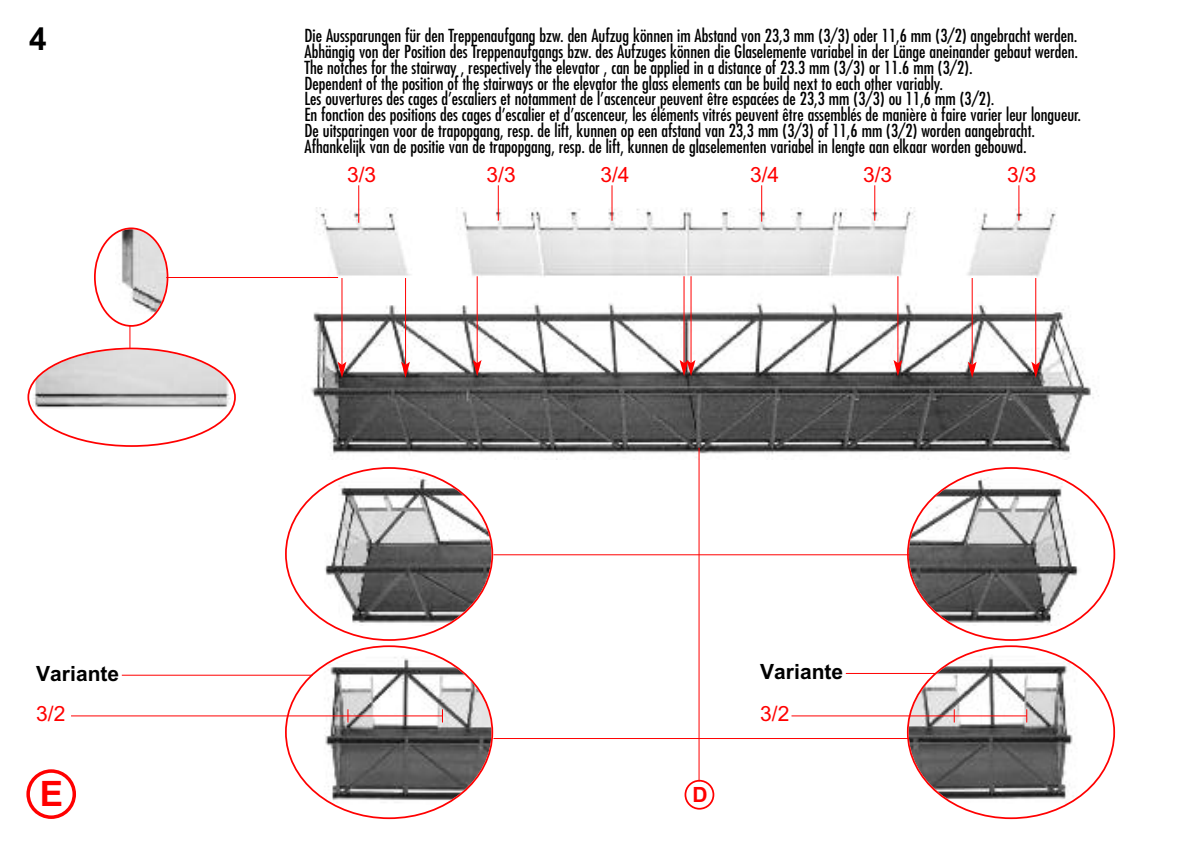
<style>
.page{position:relative;width:1191px;height:844px;background:#fff}
.page>*{position:absolute;margin:0;border:0;box-sizing:border-box;transform-origin:0 0}
.t1{font:700 35px "Arial";color:#f00}
.t2{font:700 31.5px "Arial";color:#000}
.t3{font:21px "Arial";color:#f00}
.t4{font:700 21px "Arial";color:#000}
.t5{font:700 21px "Arial";color:#f00}
.t6{font:condensed 17.5px/15.8px "Futura Std";color:#000}
</style>
<div class="page">
<img style="left:311px;top:208px;width:788px;height:252px">
<hr style="left:358px;top:185px;width:1px;height:38px;background:#f00">
<hr style="left:1018px;top:185px;width:1px;height:35px;background:#f00">
<hr style="left:874px;top:185px;width:1px;height:35px;background:#f00">
<hr style="left:498px;top:185px;width:1px;height:35px;background:#f00">
<hr style="left:611px;top:185px;width:1px;height:35px;background:#f00">
<hr style="left:761px;top:185px;width:1px;height:36px;background:#f00">
<hr style="left:698px;top:447px;width:1px;height:334px;background:#f00">
<hr style="left:341px;top:278px;width:1px;height:86px;background:#f00">
<svg style="left:337px;top:361px;width:9px;height:17px"></svg>
<hr style="left:405px;top:278px;width:1px;height:86px;background:#f00">
<svg style="left:401px;top:361px;width:9px;height:17px"></svg>
<hr style="left:971px;top:278px;width:1px;height:86px;background:#f00">
<svg style="left:967px;top:361px;width:9px;height:17px"></svg>
<hr style="left:1035px;top:278px;width:1px;height:86px;background:#f00">
<svg style="left:1031px;top:361px;width:9px;height:17px"></svg>
<hr style="left:477px;top:276px;width:1px;height:87px;background:#f00">
<svg style="left:473px;top:360px;width:8px;height:16px"></svg>
<hr style="left:683px;top:276px;width:1px;height:87px;background:#f00">
<hr style="left:690px;top:276px;width:1px;height:87px;background:#f00">
<svg style="left:679px;top:360px;width:16px;height:16px"></svg>
<hr style="left:897px;top:276px;width:1px;height:87px;background:#f00">
<svg style="left:893px;top:360px;width:9px;height:16px"></svg>
<svg style="left:26px;top:769px;width:50px;height:49px"></svg>
<svg style="left:684px;top:779px;width:30px;height:30px"></svg>
<hr style="left:71px;top:715px;width:371px;height:1px;background:#f00">
<hr style="left:122px;top:674px;width:191px;height:1px;background:#f00">
<hr style="left:791px;top:715px;width:236px;height:1px;background:#f00">
<hr style="left:493px;top:554px;width:416px;height:1px;background:#f00">
<hr style="left:166px;top:277px;width:172px;height:1px;background:#f00">
<svg style="left:27px;top:227px;width:209px;height:220px"></svg>
<hr style="left:493px;top:737px;width:415px;height:1px;background:#f00">
<hr style="left:846px;top:672px;width:89px;height:1px;background:#f00">
<svg style="left:285px;top:467px;width:208px;height:351px"></svg>
<svg style="left:907px;top:467px;width:208px;height:351px"></svg>
<h2 class="t2" style="left:29px;top:20px;width:19px">4</h2>
<p class="t6" style="left:304px;top:29px;width:778px">Die Aussparungen für den Treppenaufgang bzw. den Aufzug können im Abstand von 23,3 mm (3/3) oder 11,6 mm (3/2) angebracht werden.<br>Abhängig von der Position des Treppenaufgangs bzw. des Aufzuges können die Glaselemente variabel in der Länge aneinander gebaut werden.<br>The notches for the stairway , respectively the elevator , can be applied in a distance of 23.3 mm (3/3) or 11.6 mm (3/2).<br>Dependent of the position of the stairways or the elevator the glass elements can be build next to each other variably.<br>Les ouvertures des cages d’escaliers et notamment de l’ascenceur peuvent être espacées de 23,3 mm (3/3) ou 11,6 mm (3/2).<br>En fonction des positions des cages d’escalier et d’ascenceur, les éléments vitrés peuvent être assemblés de manière à faire varier leur longueur.<br>De uitsparingen voor de trapopgang, resp. de lift, kunnen op een afstand van 23,3 mm (3/3) of 11,6 mm (3/2) worden aangebracht.<br>Afhankelijk van de positie van de trapopgang, resp. de lift, kunnen de glaselementen variabel in lengte aan elkaar worden gebouwd.</p>
<p class="t3" style="left:347px;top:162px;width:31px">3/3</p>
<p class="t3" style="left:486px;top:162px;width:31px">3/3</p>
<p class="t3" style="left:600px;top:162px;width:31px">3/4</p>
<p class="t3" style="left:750px;top:162px;width:31px">3/4</p>
<p class="t3" style="left:863px;top:162px;width:31px">3/3</p>
<p class="t3" style="left:1007px;top:162px;width:31px">3/3</p>
<p class="t4" style="left:36px;top:661px;width:84px">Variante</p>
<p class="t3" style="left:36px;top:701px;width:31px">3/2</p>
<p class="t4" style="left:760px;top:659px;width:84px">Variante</p>
<p class="t3" style="left:760px;top:701px;width:31px">3/2</p>
<h1 class="t1" style="left:40px;top:773px;width:25px">E</h1>
<p class="t5" style="left:692px;top:782px;width:17px">D</p>
</div>
